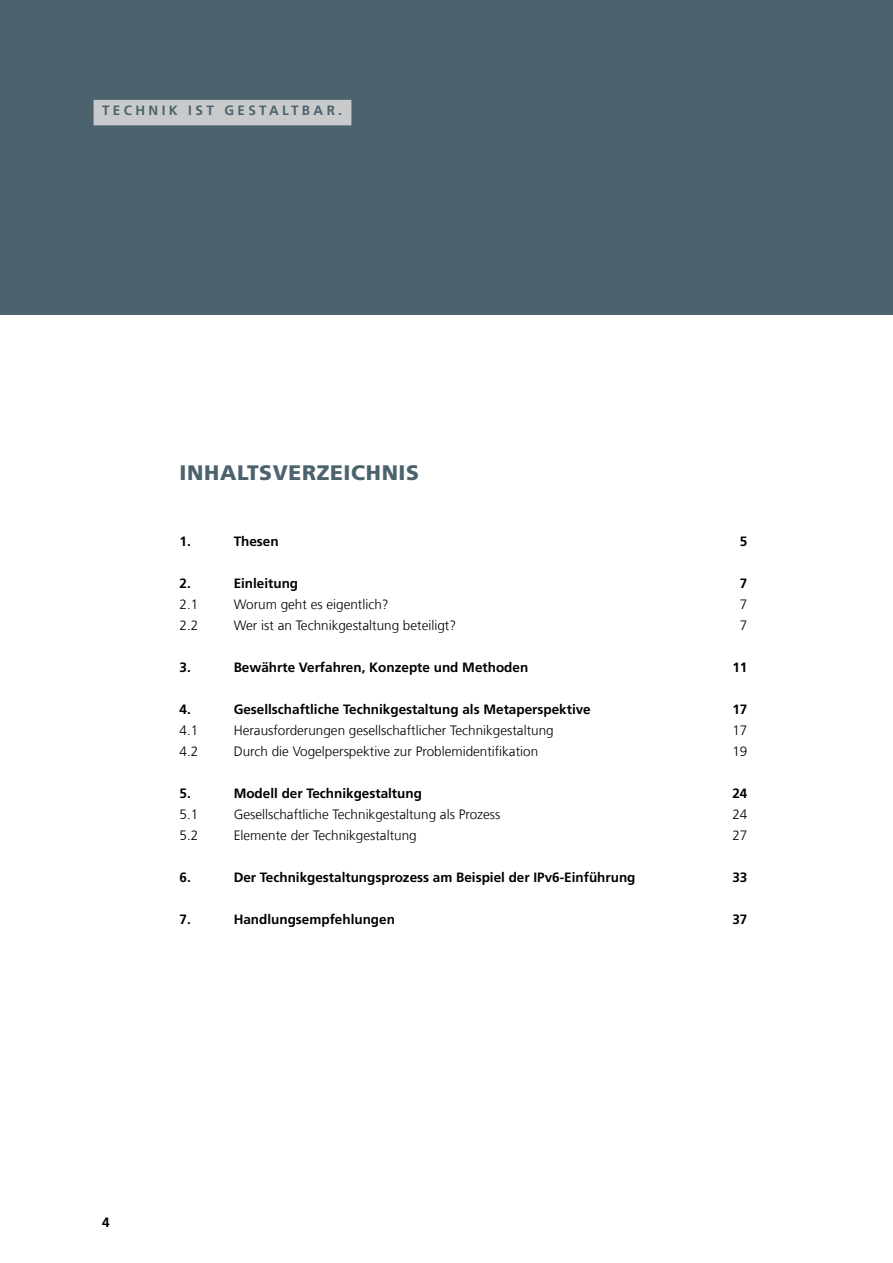
<style>
.page{position:relative;width:893px;height:1263px;background:#fff}
.page>*{position:absolute;margin:0;border:0;box-sizing:border-box;transform-origin:0 0}
.t1{font:900 21px "Frutiger LT Com";letter-spacing:.03em;color:#4c626c}
.t2{font:300 13.5px "Frutiger LT Com";color:#000}
.t3{font:700 13.5px "Frutiger LT Com";color:#000}
.t4{font:700 13.5px "Frutiger LT Com";letter-spacing:.25em;color:#4c626c}
</style>
<div class="page">
<div style="left:0;top:0;width:893px;height:315px;background:#4c626c"></div>
<div style="left:94px;top:100px;width:257px;height:25px;background:#c8cacc"></div>
<p class="t4" style="left:102px;top:102px;width:241px">TECHNIK IST GESTALTBAR.</p>
<h1 class="t1" style="left:180px;top:460px;width:241px">INHALTSVERZEICHNIS</h1>
<p class="t3" style="left:180px;top:533px;width:13px">1.</p>
<p class="t3" style="left:234px;top:533px;width:47px">Thesen</p>
<p class="t3" style="left:740px;top:533px;width:9px">5</p>
<p class="t3" style="left:180px;top:575px;width:13px">2.</p>
<p class="t3" style="left:234px;top:575px;width:66px">Einleitung</p>
<p class="t3" style="left:740px;top:575px;width:9px">7</p>
<p class="t2" style="left:180px;top:596px;width:20px">2.1</p>
<p class="t2" style="left:234px;top:596px;width:157px">Worum geht es eigentlich?</p>
<p class="t2" style="left:740px;top:596px;width:9px">7</p>
<p class="t2" style="left:180px;top:617px;width:20px">2.2</p>
<p class="t2" style="left:234px;top:617px;width:224px">Wer ist an Technikgestaltung beteiligt?</p>
<p class="t2" style="left:740px;top:617px;width:9px">7</p>
<p class="t3" style="left:180px;top:659px;width:13px">3.</p>
<p class="t3" style="left:234px;top:659px;width:296px">Bewährte Verfahren, Konzepte und Methoden</p>
<p class="t3" style="left:732px;top:659px;width:17px">11</p>
<p class="t3" style="left:180px;top:701px;width:13px">4.</p>
<p class="t3" style="left:234px;top:701px;width:359px">Gesellschaftliche Technikgestaltung als Metaperspektive</p>
<p class="t3" style="left:732px;top:701px;width:17px">17</p>
<p class="t2" style="left:180px;top:722px;width:20px">4.1</p>
<p class="t2" style="left:234px;top:722px;width:322px">Herausforderungen gesellschaftlicher Technikgestaltung</p>
<p class="t2" style="left:732px;top:722px;width:17px">17</p>
<p class="t2" style="left:180px;top:743px;width:20px">4.2</p>
<p class="t2" style="left:234px;top:743px;width:306px">Durch die Vogelperspektive zur Problemidentifikation</p>
<p class="t2" style="left:732px;top:743px;width:17px">19</p>
<p class="t3" style="left:180px;top:785px;width:13px">5.</p>
<p class="t3" style="left:234px;top:785px;width:190px">Modell der Technikgestaltung</p>
<p class="t3" style="left:732px;top:785px;width:17px">24</p>
<p class="t2" style="left:180px;top:806px;width:20px">5.1</p>
<p class="t2" style="left:234px;top:806px;width:268px">Gesellschaftliche Technikgestaltung als Prozess</p>
<p class="t2" style="left:732px;top:806px;width:17px">24</p>
<p class="t2" style="left:180px;top:827px;width:20px">5.2</p>
<p class="t2" style="left:234px;top:827px;width:185px">Elemente der Technikgestaltung</p>
<p class="t2" style="left:732px;top:827px;width:17px">27</p>
<p class="t3" style="left:180px;top:869px;width:13px">6.</p>
<p class="t3" style="left:234px;top:869px;width:403px">Der Technikgestaltungsprozess am Beispiel der IPv6-Einführung</p>
<p class="t3" style="left:732px;top:869px;width:17px">33</p>
<p class="t3" style="left:180px;top:911px;width:13px">7.</p>
<p class="t3" style="left:234px;top:911px;width:163px">Handlungsempfehlungen</p>
<p class="t3" style="left:732px;top:911px;width:17px">37</p>
<p class="t3" style="left:102px;top:1215px;width:9px">4</p>
</div>
